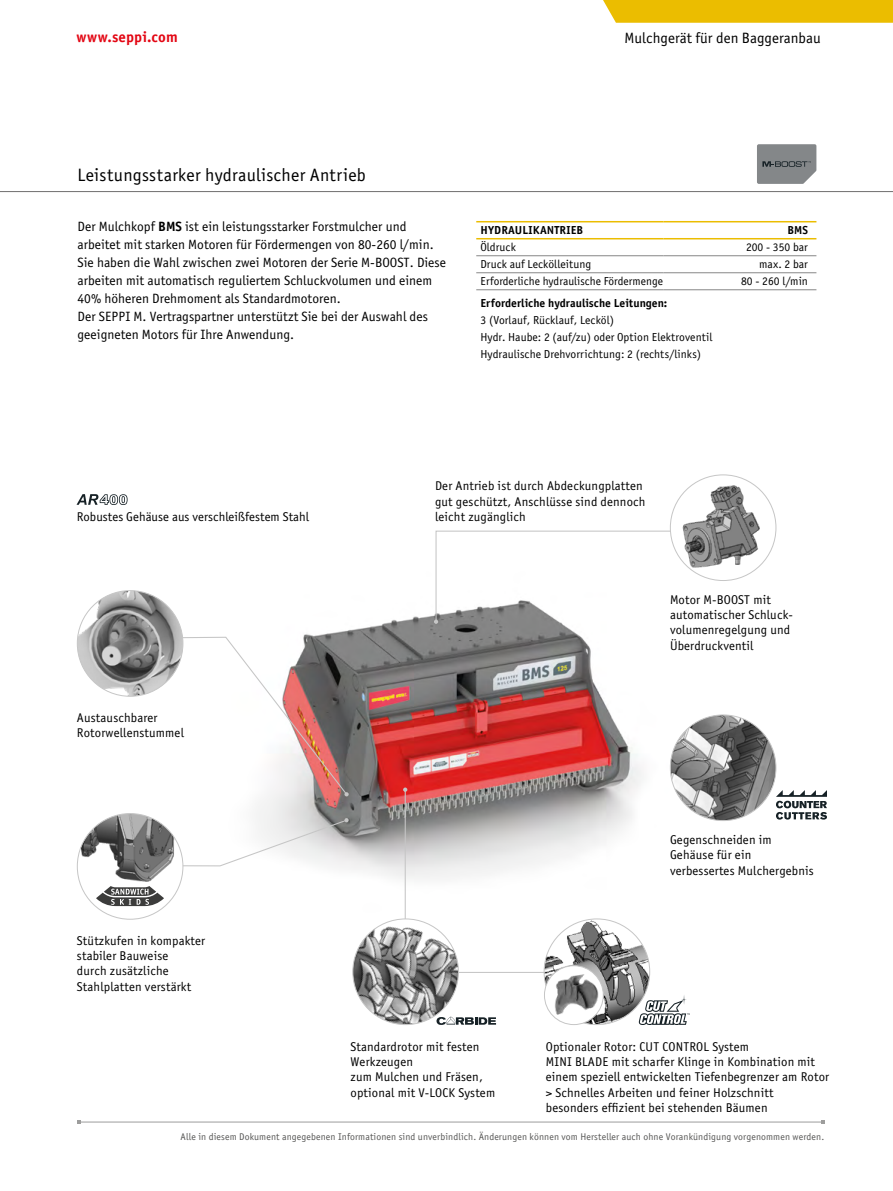
<style>
.page{position:relative;width:893px;height:1191px;background:#fff}
.page>*{position:absolute;margin:0;border:0;box-sizing:border-box;transform-origin:0 0}
.t1{font:18px "Officina Sans Book ITC";letter-spacing:.01em;color:#000}
.t2{font:15px "Officina Sans Book ITC";color:#000}
.t3{font:15px "Officina Sans Bold ITC";letter-spacing:.005em;color:#e30613}
.t4{font:13.5px/18px "Officina Sans Book ITC";color:#000}
.t5{font:12.75px/15.3px "Officina Sans Book ITC";letter-spacing:.01em;color:#000}
.t6{font:11.7px/17px "Officina Sans Book ITC";color:#000}
.t7{font:11.7px "Officina Sans Bold ITC";color:#000}
.t8{font:9.75px "Officina Sans Book ITC";letter-spacing:.01em;color:#575756}
.s1{font-family:"Officina Sans Bold ITC"}
</style>
<div class="page">
<div style="left:603px;top:0;width:290px;height:23px;background:#ebbd00"></div>
<hr style="left:0;top:191px;width:893px;height:1px;background:#706f6f">
<img style="left:256px;top:615px;width:439px;height:322px">
<hr style="left:405px;top:789px;width:1px;height:202px;background:#c6c6c6">
<svg style="left:403px;top:787px;width:4px;height:5px"></svg>
<hr style="left:375px;top:972px;width:233px;height:1px;background:#c6c6c6">
<img style="left:670px;top:715px;width:106px;height:105px;border-radius:53px">
<svg style="left:131px;top:636px;width:218px;height:160px"></svg>
<img style="left:77px;top:590px;width:106px;height:106px;border-radius:53px">
<svg style="left:157px;top:818px;width:192px;height:49px"></svg>
<img style="left:77px;top:813px;width:106px;height:106px;border-radius:53px">
<svg style="left:96px;top:886px;width:68px;height:20px"></svg>
<svg style="left:436px;top:1016px;width:60px;height:9px"></svg>
<svg style="left:77px;top:494px;width:51px;height:11px"></svg>
<svg style="left:776px;top:790px;width:51px;height:29px"></svg>
<svg style="left:757px;top:144px;width:59px;height:40px;background:#848789"></svg>
<img style="left:544px;top:919px;width:106px;height:105px;border-radius:53px">
<img style="left:544px;top:966px;width:59px;height:58px">
<div style="left:544px;top:965px;width:60px;height:60px;border:1px solid #c6c6c6;border-radius:50%"></div>
<svg style="left:639px;top:994px;width:51px;height:31px"></svg>
<svg style="left:434px;top:530px;width:299px;height:94px"></svg>
<img style="left:670px;top:475px;width:106px;height:105px;border-radius:53px">
<img style="left:353px;top:919px;width:105px;height:105px;border-radius:53px">
<hr style="left:79px;top:1121px;width:744px;height:1px;background:#9d9d9c">
<hr style="left:476px;top:289px;width:187px;height:1px;background:#878787">
<hr style="left:663px;top:289px;width:153px;height:1px;background:#878787">
<hr style="left:476px;top:255px;width:187px;height:1px;background:#878787">
<hr style="left:663px;top:255px;width:153px;height:1px;background:#878787">
<hr style="left:476px;top:272px;width:187px;height:1px;background:#878787">
<hr style="left:663px;top:272px;width:153px;height:1px;background:#878787">
<hr style="left:476px;top:221px;width:187px;height:1px;background:#ebbd00">
<hr style="left:663px;top:221px;width:153px;height:1px;background:#ebbd00">
<hr style="left:476px;top:238px;width:187px;height:1px;background:#ebbd00">
<hr style="left:663px;top:238px;width:153px;height:1px;background:#ebbd00">
<p class="t3" style="left:77px;top:26px;width:103px">www.seppi.com</p>
<p class="t2" style="left:624px;top:28px;width:198px">Mulchgerät für den Baggeranbau</p>
<h1 class="t1" style="left:78px;top:163px;width:290px">Leistungsstarker hydraulischer Antrieb</h1>
<p class="t4" style="left:78px;top:217px;width:370px">Der Mulchkopf <span class="s1">BMS</span> ist ein leistungsstarker Forstmulcher und arbeitet mit starken Motoren für Fördermengen von 80-260 l/min.<br>Sie haben die Wahl zwischen zwei Motoren der Serie M-BOOST. Diese arbeiten mit automatisch reguliertem Schluckvolumen und einem 40% höheren Drehmoment als Standardmotoren.<br>Der SEPPI M. Vertragspartner unterstützt Sie bei der Auswahl des geeigneten Motors für Ihre Anwendung.</p>
<p class="t7" style="left:481px;top:222px;width:104px">HYDRAULIKANTRIEB</p>
<p class="t7" style="left:787px;top:222px;width:22px">BMS</p>
<p class="t6" style="left:480px;top:239px;width:37px">Öldruck</p>
<p class="t6" style="left:746px;top:239px;width:63px">200 - 350 bar</p>
<p class="t6" style="left:480px;top:256px;width:112px">Druck auf Leckölleitung</p>
<p class="t6" style="left:759px;top:256px;width:50px">max. 2 bar</p>
<p class="t6" style="left:480px;top:273px;width:184px">Erforderliche hydraulische Fördermenge</p>
<p class="t6" style="left:741px;top:273px;width:68px">80 - 260 l/min</p>
<p class="t7" style="left:480px;top:295px;width:188px">Erforderliche hydraulische Leitungen:</p>
<p class="t6" style="left:480px;top:311px;width:233px">3 (Vorlauf, Rücklauf, Lecköl)<br>Hydr. Haube: 2 (auf/zu) oder Option Elektroventil<br>Hydraulische Drehvorrichtung: 2 (rechts/links)</p>
<p class="t5" style="left:77px;top:508px;width:234px">Robustes Gehäuse aus verschleißfestem Stahl</p>
<p class="t5" style="left:77px;top:709px;width:108px">Austauschbarer<br>Rotorwellenstummel</p>
<p class="t5" style="left:77px;top:932px;width:130px">Stützkufen in kompakter stabiler Bauweise<br>durch zusätzliche<br>Stahlplatten verstärkt</p>
<p class="t5" style="left:435px;top:478px;width:212px">Der Antrieb ist durch Abdeckungplatten gut geschützt, Anschlüsse sind dennoch leicht zugänglich</p>
<p class="t5" style="left:670px;top:591px;width:125px">Motor M-BOOST mit automatischer Schluck&shy;volumenregelgung und<br>Überdruckventil</p>
<p class="t5" style="left:670px;top:831px;width:145px">Gegenschneiden im<br>Gehäuse für ein verbessertes Mulchergebnis</p>
<p class="t5" style="left:546px;top:1038px;width:285px">Optionaler Rotor: CUT CONTROL System<br>MINI BLADE mit scharfer Klinge in Kombination mit einem speziell entwickelten Tiefenbegrenzer am Rotor &gt; Schnelles Arbeiten und feiner Holzschnitt besonders effizient bei stehenden Bäumen</p>
<p class="t8" style="left:181px;top:1130px;width:645px">Alle in diesem Dokument angegebenen Informationen sind unverbindlich. Änderungen können vom Hersteller auch ohne Vorankündigung vorgenommen werden.</p>
<p class="t5" style="left:351px;top:1038px;width:146px">Standardrotor mit festen<br>Werkzeugen<br>zum Mulchen und Fräsen, optional mit V-LOCK System</p>
</div>
